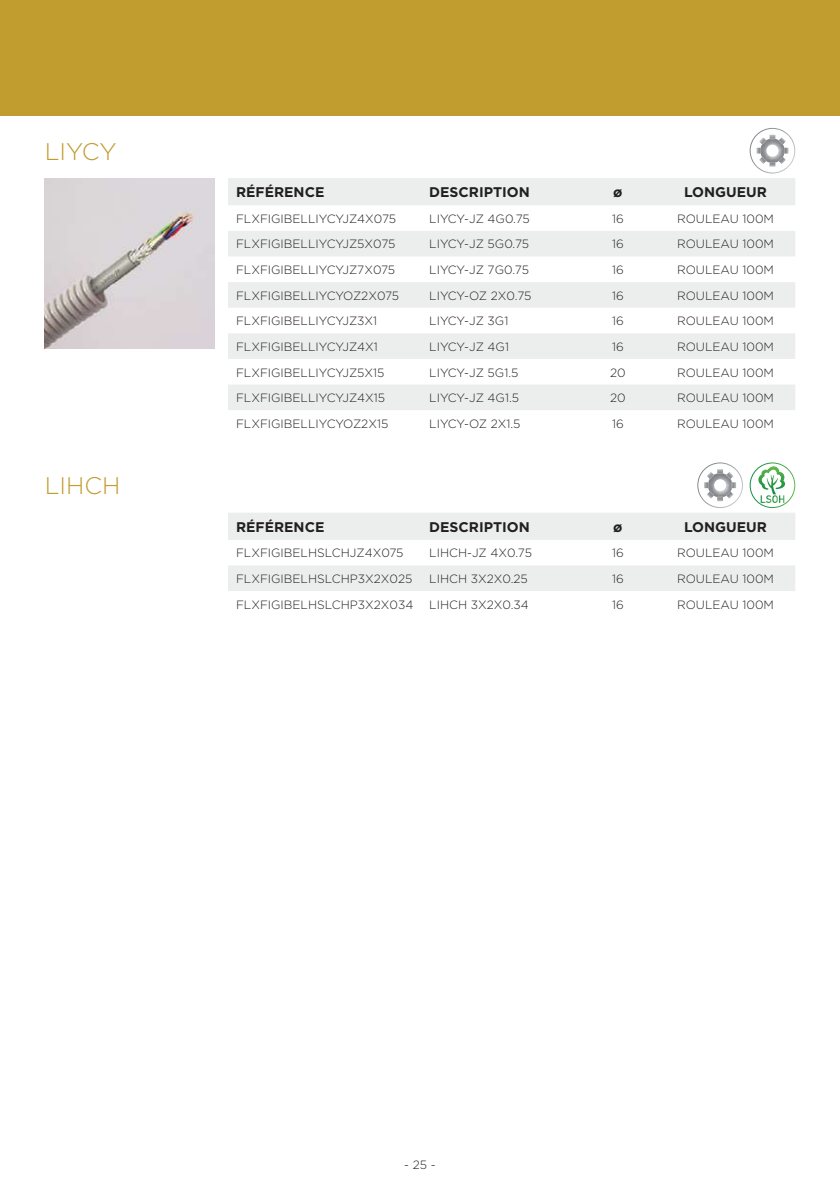
<style>
.page{position:relative;width:840px;height:1191px;background:#fff}
.page>*{position:absolute;margin:0;border:0;box-sizing:border-box;transform-origin:0 0}
.t1{font:300 24px "Gotham";color:#c19c2f}
.t2{font:700 14px "Gotham";color:#231f20}
.t3{font:300 12px "Gotham";color:#231f20}
</style>
<div class="page">
<div style="left:0;top:0;width:839px;height:116px;background:#c19c2f"></div>
<img style="left:45px;top:178px;width:170px;height:170px">
<svg style="left:228px;top:178px;width:566px;height:232px;fill:#eceeee"></svg>
<svg style="left:228px;top:513px;width:566px;height:78px;fill:#eceeee"></svg>
<img style="left:749px;top:128px;width:45px;height:45px">
<svg style="left:756px;top:135px;width:32px;height:32px"></svg>
<div style="left:766px;top:145px;width:12px;height:12px;background:#fff;border-radius:50%"></div>
<div style="left:749px;top:462px;width:45px;height:46px;border:1px solid #fff;border-radius:50%"></div>
<svg style="left:758px;top:466px;width:26px;height:37px"></svg>
<img style="left:697px;top:462px;width:45px;height:46px">
<svg style="left:703px;top:469px;width:32px;height:32px"></svg>
<div style="left:713px;top:479px;width:12px;height:12px;background:#fff;border-radius:50%"></div>
<h1 class="t1" style="left:45px;top:136px;width:73px">LIYCY</h1>
<h1 class="t1" style="left:45px;top:471px;width:77px">LIHCH</h1>
<p class="t2" style="left:236px;top:183px;width:90px">RÉFÉRENCE</p>
<p class="t2" style="left:429px;top:183px;width:102px">DESCRIPTION</p>
<p class="t2" style="left:613px;top:183px;width:11px">ø</p>
<p class="t2" style="left:683px;top:183px;width:84px">LONGUEUR</p>
<p class="t3" style="left:236px;top:211px;width:161px">FLXFIGIBELLIYCYJZ4X075</p>
<p class="t3" style="left:429px;top:211px;width:102px">LIYCY-JZ 4G0.75</p>
<p class="t3" style="left:611px;top:211px;width:13px">16</p>
<p class="t3" style="left:676px;top:211px;width:98px">ROULEAU 100M</p>
<p class="t3" style="left:236px;top:237px;width:161px">FLXFIGIBELLIYCYJZ5X075</p>
<p class="t3" style="left:429px;top:237px;width:101px">LIYCY-JZ 5G0.75</p>
<p class="t3" style="left:611px;top:237px;width:13px">16</p>
<p class="t3" style="left:676px;top:237px;width:98px">ROULEAU 100M</p>
<p class="t3" style="left:236px;top:262px;width:161px">FLXFIGIBELLIYCYJZ7X075</p>
<p class="t3" style="left:429px;top:262px;width:101px">LIYCY-JZ 7G0.75</p>
<p class="t3" style="left:611px;top:262px;width:13px">16</p>
<p class="t3" style="left:676px;top:262px;width:98px">ROULEAU 100M</p>
<p class="t3" style="left:236px;top:288px;width:165px">FLXFIGIBELLIYCYOZ2X075</p>
<p class="t3" style="left:429px;top:288px;width:103px">LIYCY-OZ 2X0.75</p>
<p class="t3" style="left:611px;top:288px;width:13px">16</p>
<p class="t3" style="left:676px;top:288px;width:98px">ROULEAU 100M</p>
<p class="t3" style="left:236px;top:313px;width:143px">FLXFIGIBELLIYCYJZ3X1</p>
<p class="t3" style="left:429px;top:313px;width:81px">LIYCY-JZ 3G1</p>
<p class="t3" style="left:611px;top:313px;width:13px">16</p>
<p class="t3" style="left:676px;top:313px;width:98px">ROULEAU 100M</p>
<p class="t3" style="left:236px;top:339px;width:143px">FLXFIGIBELLIYCYJZ4X1</p>
<p class="t3" style="left:429px;top:339px;width:81px">LIYCY-JZ 4G1</p>
<p class="t3" style="left:611px;top:339px;width:13px">16</p>
<p class="t3" style="left:676px;top:339px;width:98px">ROULEAU 100M</p>
<p class="t3" style="left:236px;top:365px;width:150px">FLXFIGIBELLIYCYJZ5X15</p>
<p class="t3" style="left:429px;top:365px;width:91px">LIYCY-JZ 5G1.5</p>
<p class="t3" style="left:609px;top:365px;width:17px">20</p>
<p class="t3" style="left:676px;top:365px;width:98px">ROULEAU 100M</p>
<p class="t3" style="left:236px;top:390px;width:151px">FLXFIGIBELLIYCYJZ4X15</p>
<p class="t3" style="left:429px;top:390px;width:91px">LIYCY-JZ 4G1.5</p>
<p class="t3" style="left:609px;top:390px;width:17px">20</p>
<p class="t3" style="left:676px;top:390px;width:98px">ROULEAU 100M</p>
<p class="t3" style="left:236px;top:416px;width:154px">FLXFIGIBELLIYCYOZ2X15</p>
<p class="t3" style="left:429px;top:416px;width:93px">LIYCY-OZ 2X1.5</p>
<p class="t3" style="left:611px;top:416px;width:13px">16</p>
<p class="t3" style="left:676px;top:416px;width:98px">ROULEAU 100M</p>
<p class="t2" style="left:236px;top:517px;width:90px">RÉFÉRENCE</p>
<p class="t2" style="left:429px;top:517px;width:102px">DESCRIPTION</p>
<p class="t2" style="left:613px;top:517px;width:11px">ø</p>
<p class="t2" style="left:683px;top:517px;width:84px">LONGUEUR</p>
<p class="t3" style="left:236px;top:545px;width:169px">FLXFIGIBELHSLCHJZ4X075</p>
<p class="t3" style="left:429px;top:545px;width:104px">LIHCH-JZ 4X0.75</p>
<p class="t3" style="left:611px;top:545px;width:13px">16</p>
<p class="t3" style="left:676px;top:545px;width:98px">ROULEAU 100M</p>
<p class="t3" style="left:236px;top:571px;width:178px">FLXFIGIBELHSLCHP3X2X025</p>
<p class="t3" style="left:429px;top:571px;width:100px">LIHCH 3X2X0.25</p>
<p class="t3" style="left:611px;top:571px;width:13px">16</p>
<p class="t3" style="left:676px;top:571px;width:98px">ROULEAU 100M</p>
<p class="t3" style="left:236px;top:597px;width:179px">FLXFIGIBELHSLCHP3X2X034</p>
<p class="t3" style="left:429px;top:597px;width:101px">LIHCH 3X2X0.34</p>
<p class="t3" style="left:611px;top:597px;width:13px">16</p>
<p class="t3" style="left:676px;top:597px;width:98px">ROULEAU 100M</p>
<p class="t3" style="left:404px;top:1157px;width:33px">- 25 -</p>
</div>
